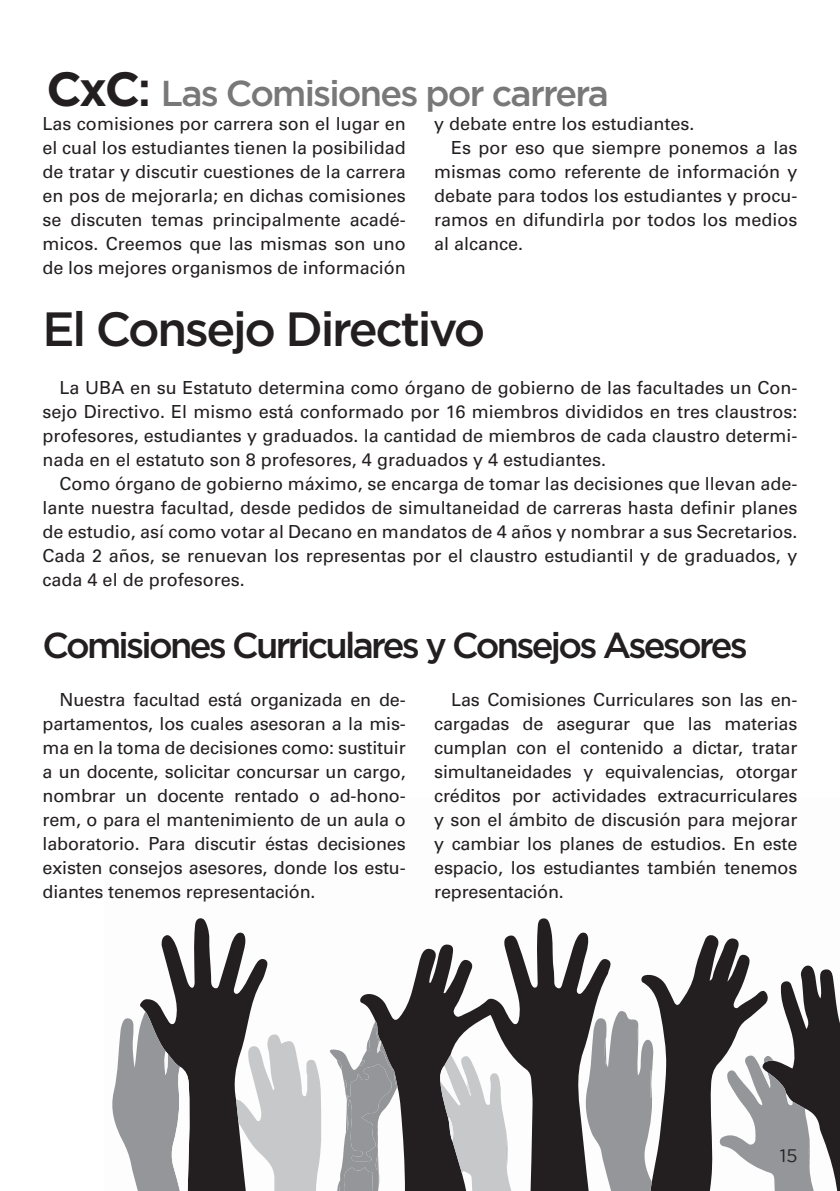
<style>
.page{position:relative;width:840px;height:1191px;background:#fff}
.page>*{position:absolute;margin:0;border:0;box-sizing:border-box;transform-origin:0 0}
.t1{font:500 48px "Gotham";letter-spacing:-.05em;color:#231f20}
.t2{font:500 36px "Gotham";letter-spacing:-.075em;color:#231f20}
.t3{font:500 36px "Gotham";letter-spacing:-.05em;color:#787878}
.Cuerpo{font:18px/24px "Univers LT Std";color:#231f20;text-align:justify}
.t4{font:18px "Gotham";color:#231f20}
.s1{font-weight:700;font-size:48px;color:#231f20}
.s2{font-size:48px;color:#231f20}
</style>
<div class="page">
<svg style="left:360px;top:918px;width:225px;height:273px;fill:#231f20"></svg>
<svg style="left:439px;top:1054px;width:77px;height:137px"></svg>
<svg style="left:112px;top:918px;width:210px;height:273px"></svg>
<svg style="left:584px;top:933px;width:255px;height:258px"></svg>
<svg style="left:330px;top:1021px;width:67px;height:170px"></svg>
<h2 class="t3" style="left:47px;top:70px;width:563px"><span class="s1">CxC</span><span class="s2">:</span> Las Comisiones por carrera</h2>
<p class="Cuerpo" style="left:43px;top:112px;width:364px">Las comisiones por carrera son el lugar en el cual los estudiantes tienen la posibilidad de tratar y discutir cuestiones de la carrera en pos de mejorarla; en dichas comisiones se discuten temas principalmente acadé&shy;micos. Creemos que las mismas son uno de los mejores organismos de información</p>
<p class="Cuerpo" style="left:434px;top:112px;width:262px">y debate entre los estudiantes.</p>
<p class="Cuerpo" style="left:434px;top:136px;width:364px;text-indent:17px">Es por eso que siempre ponemos a las mismas como referente de información y debate para todos los estudiantes y procu&shy;ramos en difundirla por todos los medios al alcance.</p>
<h2 class="t1" style="left:43px;top:298px;width:444px">El Consejo Directivo</h2>
<p class="Cuerpo" style="left:43px;top:376px;width:756px;text-indent:17px">La UBA en su Estatuto determina como órgano de gobierno de las facultades un Con&shy;sejo Directivo. El mismo está conformado por 16 miembros divididos en tres claustros: profesores, estudiantes y graduados. la cantidad de miembros de cada claustro determi&shy;nada en el estatuto son 8 profesores, 4 graduados y 4 estudiantes.</p>
<p class="Cuerpo" style="left:43px;top:472px;width:756px;text-indent:17px">Como órgano de gobierno máximo, se encarga de tomar las decisiones que llevan ade&shy;lante nuestra facultad, desde pedidos de simultaneidad de carreras hasta definir planes de estudio, así como votar al Decano en mandatos de 4 años y nombrar a sus Secretarios.<br>Cada 2 años, se renuevan los representas por el claustro estudiantil y de graduados, y cada 4 el de profesores.</p>
<h3 class="t2" style="left:43px;top:622px;width:706px">Comisiones Curriculares y Consejos Asesores</h3>
<p class="Cuerpo" style="left:43px;top:688px;width:364px;text-indent:17px">Nuestra facultad está organizada en de&shy;partamentos, los cuales asesoran a la mis&shy;ma en la toma de decisiones como: sustituir a un docente, solicitar concursar un cargo, nombrar un docente rentado o ad-hono&shy;rem, o para el mantenimiento de un aula o laboratorio. Para discutir éstas decisiones existen consejos asesores, donde los estu&shy;diantes tenemos representación.</p>
<p class="Cuerpo" style="left:434px;top:688px;width:364px;text-indent:17px">Las Comisiones Curriculares son las en&shy;cargadas de asegurar que las materias cumplan con el contenido a dictar, tratar simultaneidades y equivalencias, otorgar créditos por actividades extracurriculares y son el ámbito de discusión para mejorar y cambiar los planes de estudios. En este espacio, los estudiantes también tenemos representación.</p>
<h4 class="t4" style="left:779px;top:1146px;width:19px">15</h4>
</div>
